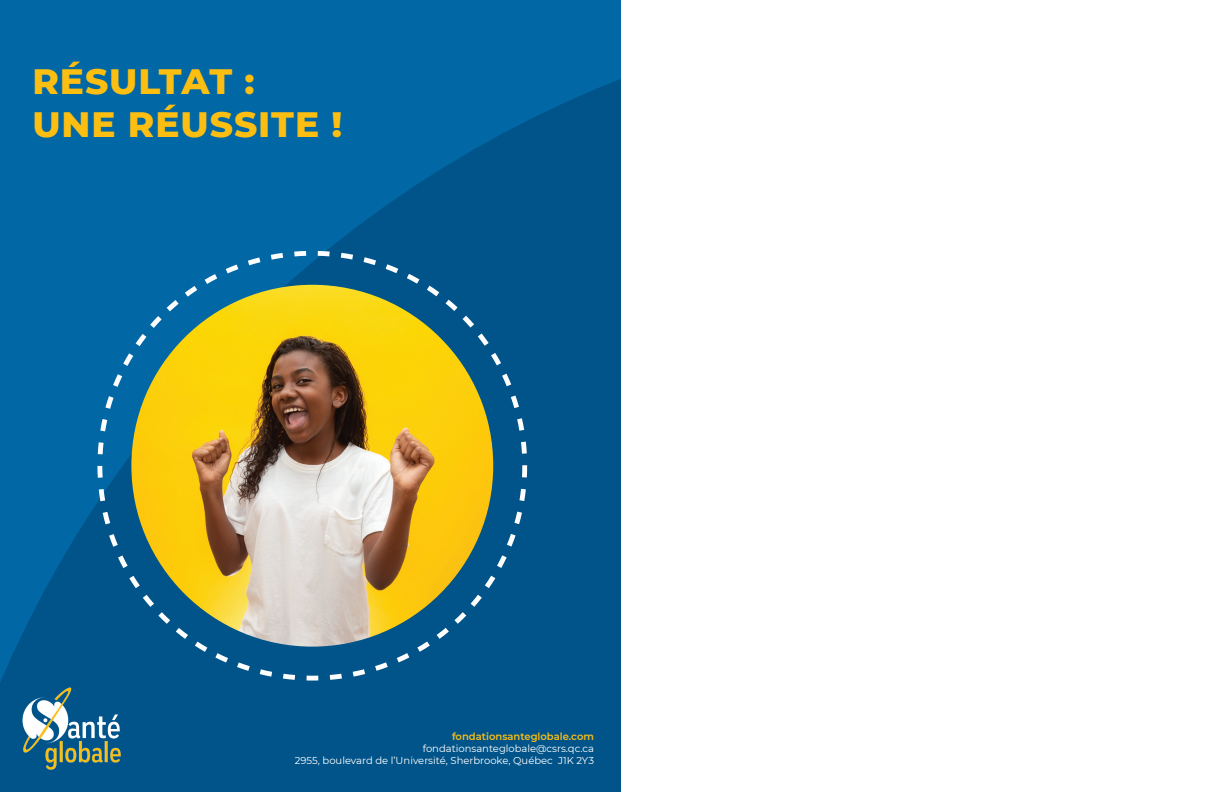
<style>
.page{position:relative;width:1224px;height:792px;background:#fff}
.page>*{position:absolute;margin:0;border:0;box-sizing:border-box;transform-origin:0 0}
.t1{font:800 36px/43.2px "Montserrat";letter-spacing:.025em;color:#fdbe12}
.t2{font:10px/12px "Montserrat";color:#fff;text-align:right}
.t3{font:600 10px "Montserrat";color:#fdbe12}
</style>
<div class="page">
<div style="left:0;top:0;width:621px;height:47px;background:#0167a5"></div>
<svg style="left:0;top:47px;width:621px;height:745px;fill:#005489"></svg>
<svg style="left:97px;top:251px;width:430px;height:430px;fill:#005489"></svg>
<img style="left:131px;top:285px;width:362px;height:362px;border-radius:181px">
<img style="left:19px;top:685px;width:104px;height:89px">
<h1 class="t1" style="left:32px;top:57px;width:311px">RÉSULTAT :<br>UNE RÉUSSITE !</h1>
<p class="t3" style="left:452px;top:729px;width:143px">fondationsanteglobale.com</p>
<p class="t2" style="left:295px;top:742px;width:301px">fondationsanteglobale@csrs.qc.ca<br>2955, boulevard de l’Université, Sherbrooke, Québec J1K 2Y3</p>
</div>
